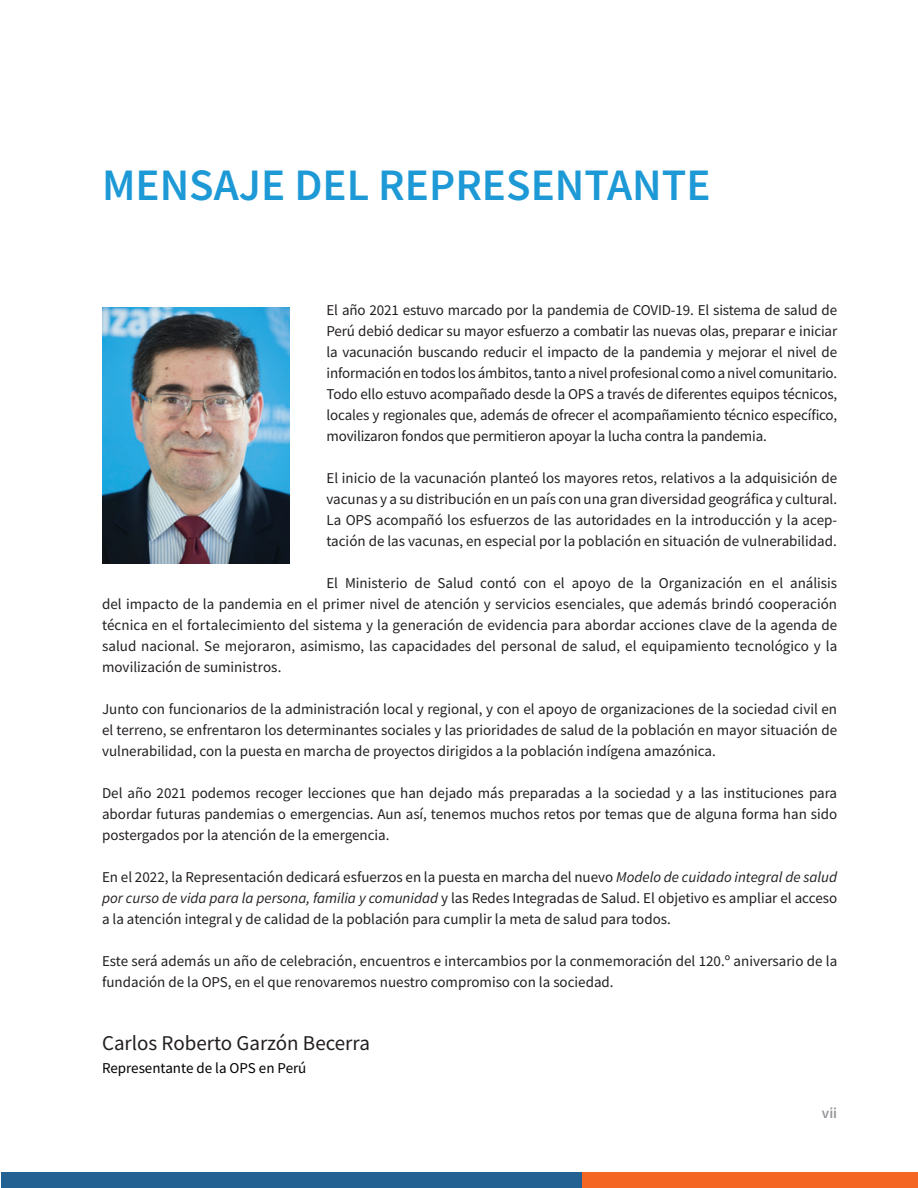
<style>
.page{position:relative;width:918px;height:1188px;background:#fff}
.page>*{position:absolute;margin:0;border:0;box-sizing:border-box;transform-origin:0 0}
.t1{font:600 45px "Source Sans Pro";color:#1d99d6}
.t2{font:21px "Source Sans Pro";color:#231f20}
.t3{font:15px/21px "Source Sans Pro";color:#231f20;text-align:justify}
.t4{font:15px "Source Sans Pro";color:#000001}
.t5{font:600 15px "Source Sans Pro";color:#939598}
.s1{font-style:italic}
</style>
<div class="page">
<div style="left:1px;top:1172px;width:581px;height:16px;background:#236193"></div>
<div style="left:582px;top:1172px;width:336px;height:16px;background:#f36624"></div>
<img style="left:102px;top:307px;width:188px;height:256px">
<h1 class="t1" style="left:102px;top:155px;width:610px">MENSAJE DEL REPRESENTANTE</h1>
<p class="t3" style="left:326px;top:300px;width:512px">El año 2021 estuvo marcado por la pandemia de COVID-19. El sistema de salud de Perú debió dedicar su mayor esfuerzo a combatir las nuevas olas, preparar e iniciar la vacunación buscando reducir el impacto de la pandemia y mejorar el nivel de información en todos los ámbitos, tanto a nivel profesional como a nivel comunitario.<br>Todo ello estuvo acompañado desde la OPS a través de diferentes equipos técnicos, locales y regionales que, además de ofrecer el acompañamiento técnico específico, movilizaron fondos que permitieron apoyar la lucha contra la pandemia.</p>
<p class="t3" style="left:326px;top:468px;width:512px">El inicio de la vacunación planteó los mayores retos, relativos a la adquisición de vacunas y a su distribución en un país con una gran diversidad geográfica y cultural.<br>La OPS acompañó los esfuerzos de las autoridades en la introducción y la acep&shy;tación de las vacunas, en especial por la población en situación de vulnerabilidad.</p>
<p class="t3" style="left:102px;top:573px;width:737px;text-indent:224px">El Ministerio de Salud contó con el apoyo de la Organización en el análisis del impacto de la pandemia en el primer nivel de atención y servicios esenciales, que además brindó cooperación técnica en el fortalecimiento del sistema y la generación de evidencia para abordar acciones clave de la agenda de salud nacional. Se mejoraron, asimismo, las capacidades del personal de salud, el equipamiento tecnológico y la movilización de suministros.</p>
<p class="t3" style="left:102px;top:699px;width:737px">Junto con funcionarios de la administración local y regional, y con el apoyo de organizaciones de la sociedad civil en el terreno, se enfrentaron los determinantes sociales y las prioridades de salud de la población en mayor situación de vulnerabilidad, con la puesta en marcha de proyectos dirigidos a la población indígena amazónica.</p>
<p class="t3" style="left:102px;top:783px;width:737px">Del año 2021 podemos recoger lecciones que han dejado más preparadas a la sociedad y a las instituciones para abordar futuras pandemias o emergencias. Aun así, tenemos muchos retos por temas que de alguna forma han sido postergados por la atención de la emergencia.</p>
<p class="t3" style="left:102px;top:867px;width:737px">En el 2022, la Representación dedicará esfuerzos en la puesta en marcha del nuevo <span class="s1">Modelo de cuidado integral de salud por curso de vida para la persona, familia y comunidad</span> y las Redes Integradas de Salud. El objetivo es ampliar el acceso a la atención integral y de calidad de la población para cumplir la meta de salud para todos.</p>
<p class="t3" style="left:102px;top:951px;width:737px">Este será además un año de celebración, encuentros e intercambios por la conmemoración del 120.º aniversario de la fundación de la OPS, en el que renovaremos nuestro compromiso con la sociedad.</p>
<h2 class="t2" style="left:102px;top:1030px;width:269px">Carlos Roberto Garzón Becerra</h2>
<p class="t4" style="left:102px;top:1058px;width:206px">Representante de la OPS en Perú</p>
<p class="t5" style="left:822px;top:1104px;width:17px">vii</p>
</div>
